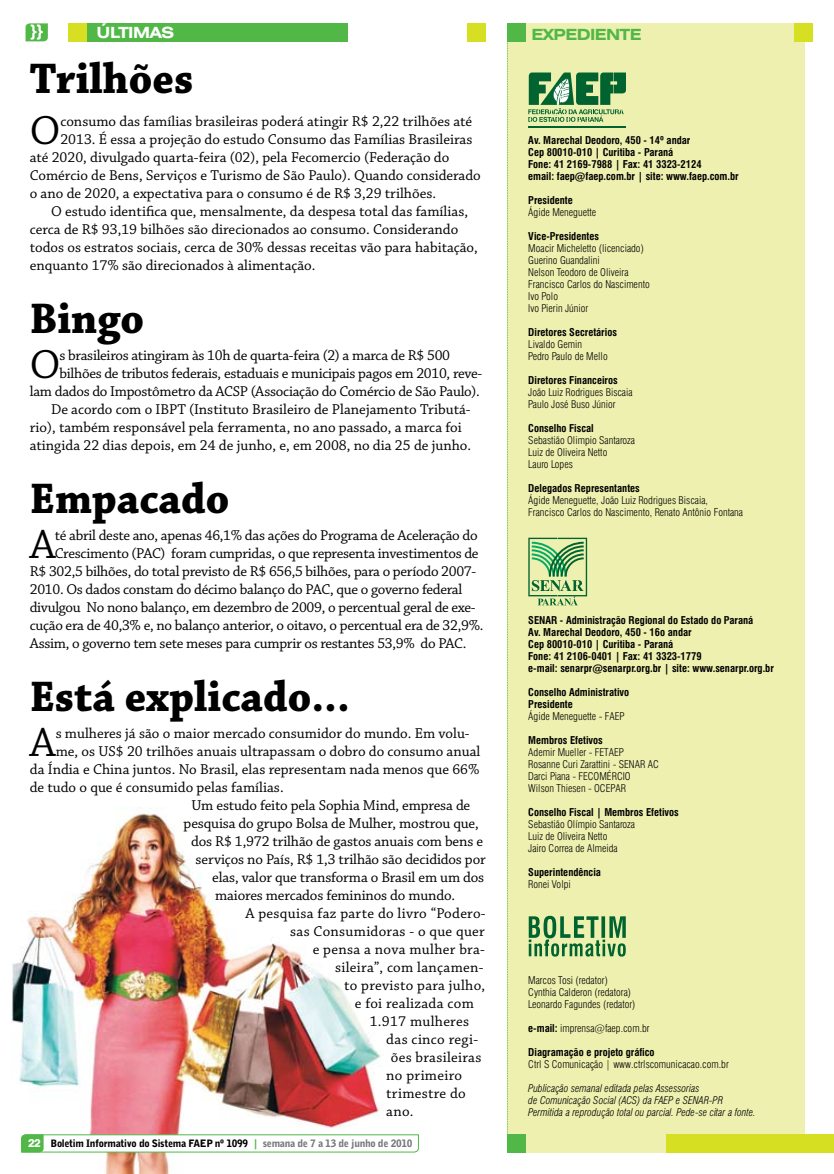
<style>
.page{position:relative;width:834px;height:1174px;background:#fff}
.page>*{position:absolute;margin:0;border:0;box-sizing:border-box;transform-origin:0 0}
.t1{font:700 45px "Chaparral Pro";color:#000;scale:.96 1}
.t2{font:42.75px "Chaparral Pro";color:#000}
.t3{font:700 expanded 15.45px "Swiss 721 BT";letter-spacing:-.03em;color:#51b848}
.t4{font:700 expanded 15.45px "Swiss 721 BT";letter-spacing:-.03em;color:#fff}
.t5{font:15px "Chaparral Pro";color:#000}
.t6{font:15px "Chaparral Pro";letter-spacing:-.02em;color:#000}
.t7{font:15px "Chaparral Pro";letter-spacing:.02em;color:#000}
.t8{font:300 condensed 10.5px/12px "Swiss 721 BT";color:#000}
.t9{font:700 condensed 10.5px/12px "Swiss 721 BT";color:#000}
.t10{font:italic 300 condensed 10.5px/12px "Swiss 721 BT";color:#000}
.t11{font:900 10.2px "Bell Gothic BT";letter-spacing:-.03em;color:#000}
.s1{font-family:"Swiss 721 BT";font-weight:800;font-size:11.25px;color:#fff}
.s2{font-family:"Bell Centennial BT Bold Listing";font-weight:400;color:#51b848}
.s3{color:#77787b}
.s4{font-weight:700}
</style>
<div class="page">
<img style="left:12px;top:807px;width:376px;height:367px">
<svg style="left:21px;top:1134px;width:398px;height:18px"></svg>
<div style="left:507px;top:23px;width:296px;height:1129px;background:#edf0ae"></div>
<svg style="left:507px;top:41px;width:1px;height:1093px"></svg>
<div style="left:794px;top:23px;width:18px;height:18px;background:#d7df23"></div>
<div style="left:507px;top:23px;width:18px;height:18px;background:#51b848"></div>
<div style="left:666px;top:1134px;width:167px;height:18px;background:#d7df23"></div>
<div style="left:507px;top:1134px;width:18px;height:18px;background:#51b848"></div>
<hr style="left:528px;top:126px;width:98px;height:1px;background:#006330">
<svg style="left:528px;top:72px;width:98px;height:50px"></svg>
<svg style="left:528px;top:538px;width:59px;height:67px"></svg>
<svg style="left:528px;top:915px;width:97px;height:41px"></svg>
<div style="left:68px;top:23px;width:280px;height:18px;background:#51b848"></div>
<svg style="left:26px;top:23px;width:22px;height:18px"></svg>
<div style="left:468px;top:23px;width:18px;height:18px;background:#d7df23"></div>
<div style="left:68px;top:23px;width:18px;height:18px;background:#d7df23"></div>
<p class="t4" style="left:97px;top:23px;width:77px">ÚLTIMAS</p>
<h1 class="t1" style="left:30px;top:52px;width:172px">Trilhões</h1>
<h2 class="t2" style="left:30px;top:107px;width:32px">O</h2>
<p class="t5" style="left:60px;top:113px;width:413px">consumo das famílias brasileiras poderá atingir R$ 2,22 trilhões até</p>
<p class="t5" style="left:60px;top:131px;width:413px">2013. É essa a projeção do estudo Consumo das Famílias Brasileiras</p>
<p class="t5" style="left:30px;top:149px;width:421px">até 2020, divulgado quarta-feira (02), pela Fecomercio (Federação do</p>
<p class="t5" style="left:30px;top:167px;width:452px">Comércio de Bens, Serviços e Turismo de São Paulo). Quando considerado</p>
<p class="t5" style="left:30px;top:185px;width:408px">o ano de 2020, a expectativa para o consumo é de R$ 3,29 trilhões.</p>
<p class="t5" style="left:51px;top:203px;width:418px">O estudo identifica que, mensalmente, da despesa total das famílias,</p>
<p class="t5" style="left:30px;top:221px;width:430px">cerca de R$ 93,19 bilhões são direcionados ao consumo. Considerando</p>
<p class="t5" style="left:30px;top:239px;width:449px">todos os estratos sociais, cerca de 30% dessas receitas vão para habitação,</p>
<p class="t5" style="left:30px;top:257px;width:287px">enquanto 17% são direcionados à alimentação.</p>
<h1 class="t1" style="left:30px;top:292px;width:120px">Bingo</h1>
<h2 class="t2" style="left:30px;top:341px;width:32px">O</h2>
<p class="t6" style="left:60px;top:347px;width:392px">s brasileiros atingiram às 10h de quarta-feira (2) a marca de R$ 500</p>
<p class="t6" style="left:60px;top:365px;width:424px">bilhões de tributos federais, estaduais e municipais pagos em 2010, reve-</p>
<p class="t6" style="left:30px;top:383px;width:451px">lam dados do Impostômetro da ACSP (Associação do Comércio de São Paulo).</p>
<p class="t5" style="left:51px;top:401px;width:421px">De acordo com o IBPT (Instituto Brasileiro de Planejamento Tributá-</p>
<p class="t5" style="left:30px;top:419px;width:433px">rio), também responsável pela ferramenta, no ano passado, a marca foi</p>
<p class="t5" style="left:30px;top:437px;width:442px">atingida 22 dias depois, em 24 de junho, e, em 2008, no dia 25 de junho.</p>
<h1 class="t1" style="left:30px;top:472px;width:209px">Empacado</h1>
<h2 class="t2" style="left:30px;top:521px;width:27px">A</h2>
<p class="t6" style="left:55px;top:527px;width:424px">té abril deste ano, apenas 46,1% das ações do Programa de Aceleração do</p>
<p class="t6" style="left:55px;top:545px;width:425px">Crescimento (PAC) foram cumpridas, o que representa investimentos de</p>
<p class="t6" style="left:30px;top:563px;width:448px">R$ 302,5 bilhões, do total previsto de R$ 656,5 bilhões, para o período 2007-</p>
<p class="t6" style="left:30px;top:581px;width:434px">2010. Os dados constam do décimo balanço do PAC, que o governo federal</p>
<p class="t6" style="left:30px;top:599px;width:447px">divulgou No nono balanço, em dezembro de 2009, o percentual geral de exe-</p>
<p class="t6" style="left:30px;top:617px;width:455px">cução era de 40,3% e, no balanço anterior, o oitavo, o percentual era de 32,9%.</p>
<p class="t6" style="left:30px;top:635px;width:438px">Assim, o governo tem sete meses para cumprir os restantes 53,9% do PAC.</p>
<h1 class="t1" style="left:30px;top:670px;width:335px">Está explicado...</h1>
<h2 class="t2" style="left:30px;top:719px;width:27px">A</h2>
<p class="t5" style="left:56px;top:725px;width:415px">s mulheres já são o maior mercado consumidor do mundo. Em volu-</p>
<p class="t5" style="left:56px;top:743px;width:426px">me, os US$ 20 trilhões anuais ultrapassam o dobro do consumo anual</p>
<p class="t5" style="left:30px;top:761px;width:451px">da Índia e China juntos. No Brasil, elas representam nada menos que 66%</p>
<p class="t5" style="left:30px;top:779px;width:255px">de tudo o que é consumido pelas famílias.</p>
<p class="t5" style="left:191px;top:797px;width:280px">Um estudo feito pela Sophia Mind, empresa de</p>
<p class="t5" style="left:184px;top:815px;width:297px">pesquisa do grupo Bolsa de Mulher, mostrou que,</p>
<p class="t5" style="left:191px;top:833px;width:293px">dos R$ 1,972 trilhão de gastos anuais com bens e</p>
<p class="t5" style="left:196px;top:851px;width:291px">serviços no País, R$ 1,3 trilhão são decididos por</p>
<p class="t5" style="left:212px;top:869px;width:273px">elas, valor que transforma o Brasil em um dos</p>
<p class="t5" style="left:215px;top:887px;width:241px">maiores mercados femininos do mundo.</p>
<p class="t7" style="left:245px;top:905px;width:242px">A pesquisa faz parte do livro “Podero-</p>
<p class="t7" style="left:290px;top:923px;width:196px">sas Consumidoras - o que quer</p>
<p class="t7" style="left:313px;top:941px;width:173px">e pensa a nova mulher bra-</p>
<p class="t7" style="left:335px;top:959px;width:150px">sileira”, com lançamen-</p>
<p class="t7" style="left:344px;top:977px;width:142px">to previsto para julho,</p>
<p class="t7" style="left:355px;top:995px;width:121px">e foi realizada com</p>
<p class="t7" style="left:370px;top:1013px;width:101px">1.917 mulheres</p>
<p class="t7" style="left:386px;top:1031px;width:93px">das cinco regi-</p>
<p class="t7" style="left:391px;top:1049px;width:92px">ões brasileiras</p>
<p class="t7" style="left:386px;top:1067px;width:77px">no primeiro</p>
<p class="t7" style="left:386px;top:1085px;width:81px">trimestre do</p>
<p class="t5" style="left:386px;top:1103px;width:29px">ano.</p>
<p class="t11" style="left:28px;top:1137px;width:386px"><span class="s1">22</span> Boletim Informativo do Sistema FAEP nº 1099 <span class="s2">|</span> <span class="s3">semana de 7 a 13 de junho de 2010</span></p>
<p class="t3" style="left:531px;top:25px;width:110px">EXPEDIENTE</p>
<p class="t9" style="left:528px;top:134px;width:212px">Av. Marechal Deodoro, 450 - 14º andar<br>Cep 80010-010 | Curitiba - Paraná<br>Fone: 41 2169-7988 | Fax: 41 3323-2124<br>email: faep@faep.com.br | site: www.faep.com.br</p>
<p class="t9" style="left:528px;top:194px;width:46px">Presidente</p>
<p class="t8" style="left:528px;top:206px;width:69px">Ágide Meneguette</p>
<p class="t9" style="left:528px;top:230px;width:72px">Vice-Presidentes</p>
<p class="t8" style="left:528px;top:242px;width:123px">Moacir Micheletto (licenciado)<br>Guerino Guandalini<br>Nelson Teodoro de Oliveira<br>Francisco Carlos do Nascimento<br>Ivo Polo<br>Ivo Pierin Júnior</p>
<p class="t9" style="left:528px;top:326px;width:90px">Diretores Secretários</p>
<p class="t8" style="left:528px;top:338px;width:81px">Livaldo Gemin<br>Pedro Paulo de Mello</p>
<p class="t9" style="left:528px;top:374px;width:91px">Diretores Financeiros</p>
<p class="t8" style="left:528px;top:386px;width:106px">João Luiz Rodrigues Biscaia<br>Paulo José Buso Júnior</p>
<p class="t9" style="left:528px;top:422px;width:67px">Conselho Fiscal</p>
<p class="t8" style="left:528px;top:434px;width:108px">Sebastião Olimpio Santaroza<br>Luiz de Oliveira Netto<br>Lauro Lopes</p>
<p class="t9" style="left:528px;top:482px;width:113px">Delegados Representantes</p>
<p class="t8" style="left:528px;top:494px;width:216px">Ágide Meneguette, João Luiz Rodrigues Biscaia,<br>Francisco Carlos do Nascimento, Renato Antônio Fontana</p>
<p class="t9" style="left:528px;top:614px;width:247px">SENAR - Administração Regional do Estado do Paraná<br>Av. Marechal Deodoro, 450 - 16o andar<br>Cep 80010-010 | Curitiba - Paraná<br>Fone: 41 2106-0401 | Fax: 41 3323-1779<br>e-mail: senarpr@senarpr.org.br | site: www.senarpr.org.br</p>
<p class="t9" style="left:528px;top:686px;width:102px">Conselho Administrativo<br>Presidente</p>
<p class="t8" style="left:528px;top:710px;width:98px">Ágide Meneguette - FAEP</p>
<p class="t9" style="left:528px;top:734px;width:76px">Membros Efetivos</p>
<p class="t8" style="left:528px;top:746px;width:132px">Ademir Mueller - FETAEP<br>Rosanne Curi Zarattini - SENAR AC<br>Darci Piana - FECOMÉRCIO<br>Wilson Thiesen - OCEPAR</p>
<p class="t9" style="left:528px;top:806px;width:152px">Conselho Fiscal | Membros Efetivos</p>
<p class="t8" style="left:528px;top:818px;width:108px">Sebastião Olímpio Santaroza<br>Luiz de Oliveira Netto<br>Jairo Correa de Almeida</p>
<p class="t9" style="left:528px;top:866px;width:74px">Superintendência</p>
<p class="t8" style="left:528px;top:878px;width:44px">Ronei Volpi</p>
<p class="t8" style="left:528px;top:974px;width:109px">Marcos Tosi (redator)<br>Cynthia Calderon (redatora)<br>Leonardo Fagundes (redator)</p>
<p class="t8" style="left:528px;top:1022px;width:123px"><span class="s4">e-mail:</span> imprensa@faep.com.br</p>
<p class="t9" style="left:528px;top:1046px;width:128px">Diagramação e projeto gráfico</p>
<p class="t8" style="left:528px;top:1058px;width:202px">Ctrl S Comunicação | www.ctrlscomunicacao.com.br</p>
<p class="t10" style="left:528px;top:1082px;width:229px">Publicação semanal editada pelas Assessorias<br>de Comunicação Social (ACS) da FAEP e SENAR-PR<br>Permitida a reprodução total ou parcial. Pede-se citar a fonte.</p>
</div>
